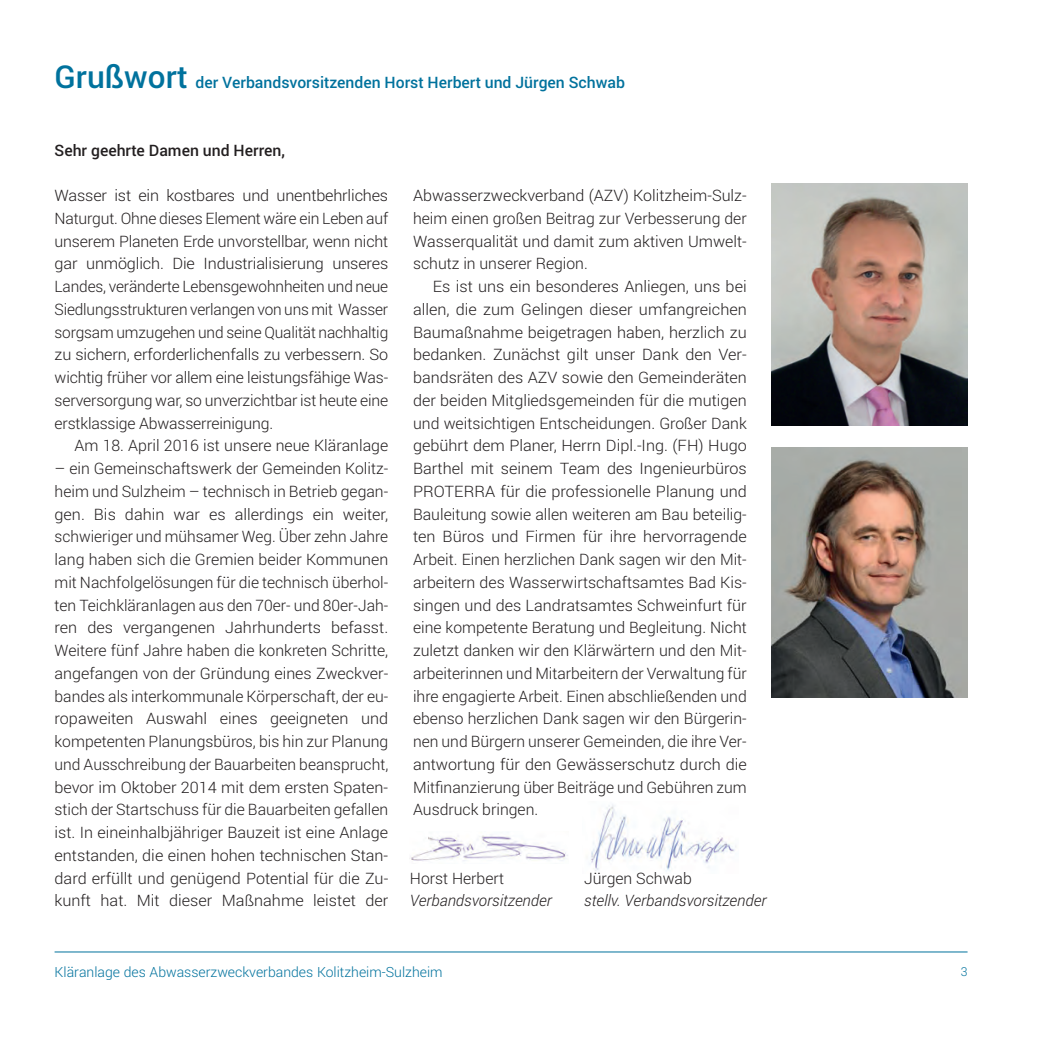
<style>
.page{position:relative;width:1042px;height:1042px;background:#fff}
.page>*{position:absolute;margin:0;border:0;box-sizing:border-box;transform-origin:0 0}
.t1{font:300 15.75px/22.8px "Roboto";color:#231f20;text-align:justify}
.t2{font:500 15.75px "Roboto";color:#00729d}
.t3{font:italic 300 15.75px "Roboto";color:#231f20}
.t4{font:500 15.75px "Roboto";color:#231f20}
.t5{font:300 14px "Roboto";color:#00729d}
.t6{font:300 12.25px "Roboto";color:#00729d}
.s1{font-size:31.5px}
</style>
<div class="page">
<hr style="left:55px;top:951px;width:912px;height:1px;background:#00729d">
<img style="left:409px;top:835px;width:159px;height:26px">
<img style="left:590px;top:804px;width:146px;height:68px">
<img style="left:771px;top:184px;width:196px;height:242px">
<img style="left:771px;top:447px;width:196px;height:250px">
<p class="t2" style="left:55px;top:74px;width:572px"><span class="s1">Grußwort</span> der Verbandsvorsitzenden Horst Herbert und Jürgen Schwab</p>
<p class="t4" style="left:55px;top:141px;width:232px">Sehr geehrte Damen und Herren,</p>
<p class="t1" style="left:55px;top:184px;width:335px">Wasser ist ein kostbares und unentbehrliches Naturgut. Ohne dieses Element wäre ein Leben auf unserem Planeten Erde unvorstellbar, wenn nicht gar unmöglich. Die Industrialisierung unseres Landes, veränderte Lebensgewohnheiten und neue Siedlungsstrukturen verlangen von uns mit Wasser sorgsam umzugehen und seine Qualität nachhaltig zu sichern, erforderlichenfalls zu verbessern. So wichtig früher vor allem eine leistungsfähige Was&shy;serversorgung war, so unverzichtbar ist heute eine erstklassige Abwasserreinigung.</p>
<p class="t1" style="left:74px;top:434px;width:315px">Am 18. April 2016 ist unsere neue Kläranlage</p>
<p class="t1" style="left:55px;top:457px;width:335px">– ein Gemeinschaftswerk der Gemeinden Kolitz&shy;heim und Sulzheim – technisch in Betrieb gegan&shy;gen. Bis dahin war es allerdings ein weiter, schwieriger und mühsamer Weg. Über zehn Jahre lang haben sich die Gremien beider Kommunen mit Nachfolgelösungen für die technisch überhol&shy;ten Teichkläranlagen aus den 70er- und 80er-Jah&shy;ren des vergangenen Jahrhunderts befasst.<br>Weitere fünf Jahre haben die konkreten Schritte, angefangen von der Gründung eines Zweckver&shy;bandes als interkommunale Körperschaft, der eu&shy;ropaweiten Auswahl eines geeigneten und kompetenten Planungsbüros, bis hin zur Planung und Ausschreibung der Bauarbeiten beansprucht, bevor im Oktober 2014 mit dem ersten Spaten&shy;stich der Startschuss für die Bauarbeiten gefallen ist. In eineinhalbjähriger Bauzeit ist eine Anlage entstanden, die einen hohen technischen Stan&shy;dard erfüllt und genügend Potential für die Zu&shy;kunft hat. Mit dieser Maßnahme leistet der</p>
<p class="t1" style="left:413px;top:184px;width:335px">Abwasserzweckverband (AZV) Kolitz heim-Sulz&shy;heim einen großen Beitrag zur Verbesserung der Wasserqualität und damit zum aktiven Umwelt&shy;schutz in unserer Region.</p>
<p class="t1" style="left:413px;top:275px;width:335px;text-indent:20px">Es ist uns ein besonderes Anliegen, uns bei allen, die zum Gelingen dieser umfangreichen Baumaßnahme beigetragen haben, herzlich zu bedanken. Zunächst gilt unser Dank den Ver&shy;bandsräten des AZV sowie den Gemeinderäten der beiden Mitgliedsgemeinden für die mutigen und weitsichtigen Entscheidungen. Großer Dank gebührt dem Planer, Herrn Dipl.-Ing. (FH) Hugo Barthel mit seinem Team des Ingenieurbüros PROTERRA für die professionelle Planung und Bauleitung sowie allen weiteren am Bau beteilig&shy;ten Büros und Firmen für ihre hervorragende Arbeit. Einen herzlichen Dank sagen wir den Mit&shy;arbeitern des Wasserwirtschaftsamtes Bad Kis&shy;singen und des Landratsamtes Schweinfurt für eine kompetente Beratung und Begleitung. Nicht zuletzt danken wir den Klärwärtern und den Mit&shy;arbeiterinnen und Mitarbeitern der Verwaltung für ihre engagierte Arbeit. Einen abschließenden und ebenso herzlichen Dank sagen wir den Bürgerin&shy;nen und Bürgern unserer Gemeinden, die ihre Ver&shy;antwortung für den Gewässerschutz durch die Mitfinanzierung über Beiträge und Gebühren zum Ausdruck bringen.</p>
<p class="t1" style="left:410px;top:867px;width:96px">Horst Herbert</p>
<p class="t3" style="left:410px;top:892px;width:143px">Verbandsvorsitzender</p>
<p class="t1" style="left:584px;top:867px;width:109px">Jürgen Schwab</p>
<p class="t3" style="left:584px;top:892px;width:184px">stellv. Verbandsvorsitzender</p>
<p class="t5" style="left:55px;top:964px;width:389px">Kläranlage des Abwasserzweckverbandes Kolitzheim-Sulzheim</p>
<p class="t6" style="left:961px;top:964px;width:8px">3</p>
</div>
